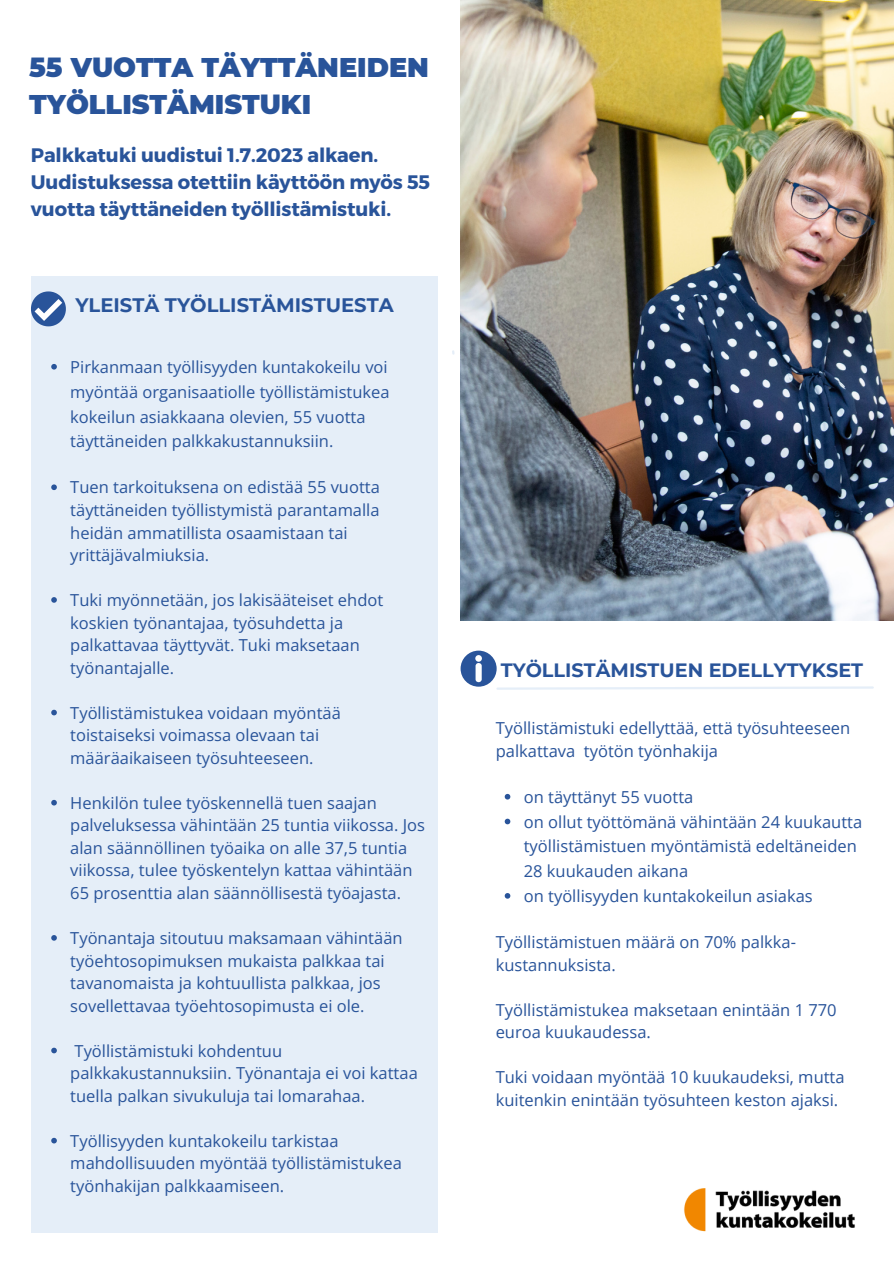
<style>
.page{position:relative;width:894px;height:1264px;background:#fff}
.page>*{position:absolute;margin:0;border:0;box-sizing:border-box;transform-origin:0 0}
.t1{font:900 27px/37.2px "Montserrat";color:#29549a}
.t2{font:700 19.5px/27px "Montserrat";letter-spacing:-.01em;color:#29549a}
.t3{font:700 19.2px "Montserrat";color:#29549a}
.t4{font:16.5px/22.5px "Open Sans";color:#29549a}
</style>
<div class="page">
<div style="left:31px;top:276px;width:406px;height:956px;background:#e5eef8"></div>
<svg style="left:51px;top:364px;width:6px;height:5px"></svg>
<svg style="left:51px;top:484px;width:6px;height:6px"></svg>
<svg style="left:51px;top:597px;width:6px;height:5px"></svg>
<svg style="left:51px;top:709px;width:6px;height:6px"></svg>
<svg style="left:51px;top:799px;width:6px;height:6px"></svg>
<svg style="left:51px;top:935px;width:6px;height:5px"></svg>
<svg style="left:51px;top:1047px;width:6px;height:6px"></svg>
<svg style="left:51px;top:1137px;width:6px;height:6px"></svg>
<img style="left:684px;top:1188px;width:171px;height:44px">
<svg style="left:460px;top:650px;width:414px;height:40px"></svg>
<svg style="left:31px;top:291px;width:35px;height:35px"></svg>
<img style="left:460px;top:0;width:433px;height:620px">
<svg style="left:504px;top:794px;width:6px;height:5px"></svg>
<svg style="left:504px;top:818px;width:6px;height:6px"></svg>
<svg style="left:504px;top:893px;width:6px;height:5px"></svg>
<p class="t1" style="left:29px;top:49px;width:401px">55 VUOTTA TÄYTTÄNEIDEN<br>TYÖLLISTÄMISTUKI</p>
<p class="t2" style="left:31px;top:140px;width:400px">Palkkatuki uudistui 1.7.2023 alkaen.<br>Uudistuksessa otettiin käyttöön myös 55 vuotta täyttäneiden työllistämistuki.</p>
<p class="t2" style="left:75px;top:291px;width:320px">YLEISTÄ TYÖLLISTÄMISTUESTA</p>
<p class="t4" style="left:70px;top:354px;width:321px;line-height:24.8px">Pirkanmaan työllisyyden kuntakokeilu voi myöntää organisaatiolle työllistämistukea kokeilun asiakkaana olevien, 55 vuotta täyttäneiden palkkakustannuksiin.</p>
<p class="t4" style="left:70px;top:476px;width:311px">Tuen tarkoituksena on edistää 55 vuotta täyttäneiden työllistymistä parantamalla heidän ammatillista osaamistaan tai yrittäjävalmiuksia.</p>
<p class="t4" style="left:70px;top:588px;width:314px">Tuki myönnetään, jos lakisääteiset ehdot koskien työnantajaa, työsuhdetta ja palkattavaa täyttyvät. Tuki maksetaan työnantajalle.</p>
<p class="t4" style="left:70px;top:701px;width:272px">Työllistämistukea voidaan myöntää toistaiseksi voimassa olevaan tai määräaikaiseen työsuhteeseen.</p>
<p class="t4" style="left:70px;top:791px;width:356px">Henkilön tulee työskennellä tuen saajan palveluksessa vähintään 25 tuntia viikossa. Jos alan säännöllinen työaika on alle 37,5 tuntia viikossa, tulee työskentelyn kattaa vähintään 65 prosenttia alan säännöllisestä työajasta.</p>
<p class="t4" style="left:70px;top:926px;width:334px">Työnantaja sitoutuu maksamaan vähintään työehtosopimuksen mukaista palkkaa tai tavanomaista ja kohtuullista palkkaa, jos sovellettavaa työehtosopimusta ei ole.</p>
<p class="t4" style="left:70px;top:1039px;width:349px">Työllistämistuki kohdentuu palkkakustannuksiin. Työnantaja ei voi kattaa tuella palkan sivukuluja tai lomarahaa.</p>
<p class="t4" style="left:70px;top:1129px;width:333px">Työllisyyden kuntakokeilu tarkistaa mahdollisuuden myöntää työllistämistukea työnhakijan palkkaamiseen.</p>
<p class="t3" style="left:500px;top:658px;width:364px">TYÖLLISTÄMISTUEN EDELLYTYKSET</p>
<p class="t4" style="left:495px;top:716px;width:356px">Työllistämistuki edellyttää, että työsuhteeseen palkattava työtön työnhakija</p>
<p class="t4" style="left:523px;top:785px;width:171px">on täyttänyt 55 vuotta</p>
<p class="t4" style="left:523px;top:809px;width:340px;line-height:24.8px">on ollut työttömänä vähintään 24 kuukautta työllistämistuen myöntämistä edeltäneiden<br>28 kuukauden aikana</p>
<p class="t4" style="left:523px;top:884px;width:290px">on työllisyyden kuntakokeilun asiakas</p>
<p class="t4" style="left:495px;top:930px;width:302px">Työllistämistuen määrä on 70% palkka-</p>
<p class="t4" style="left:495px;top:953px;width:122px">kustannuksista.</p>
<p class="t4" style="left:495px;top:998px;width:342px">Työllistämistukea maksetaan enintään 1 770 euroa kuukaudessa.</p>
<p class="t4" style="left:495px;top:1065px;width:350px">Tuki voidaan myöntää 10 kuukaudeksi, mutta kuitenkin enintään työsuhteen keston ajaksi.</p>
</div>
